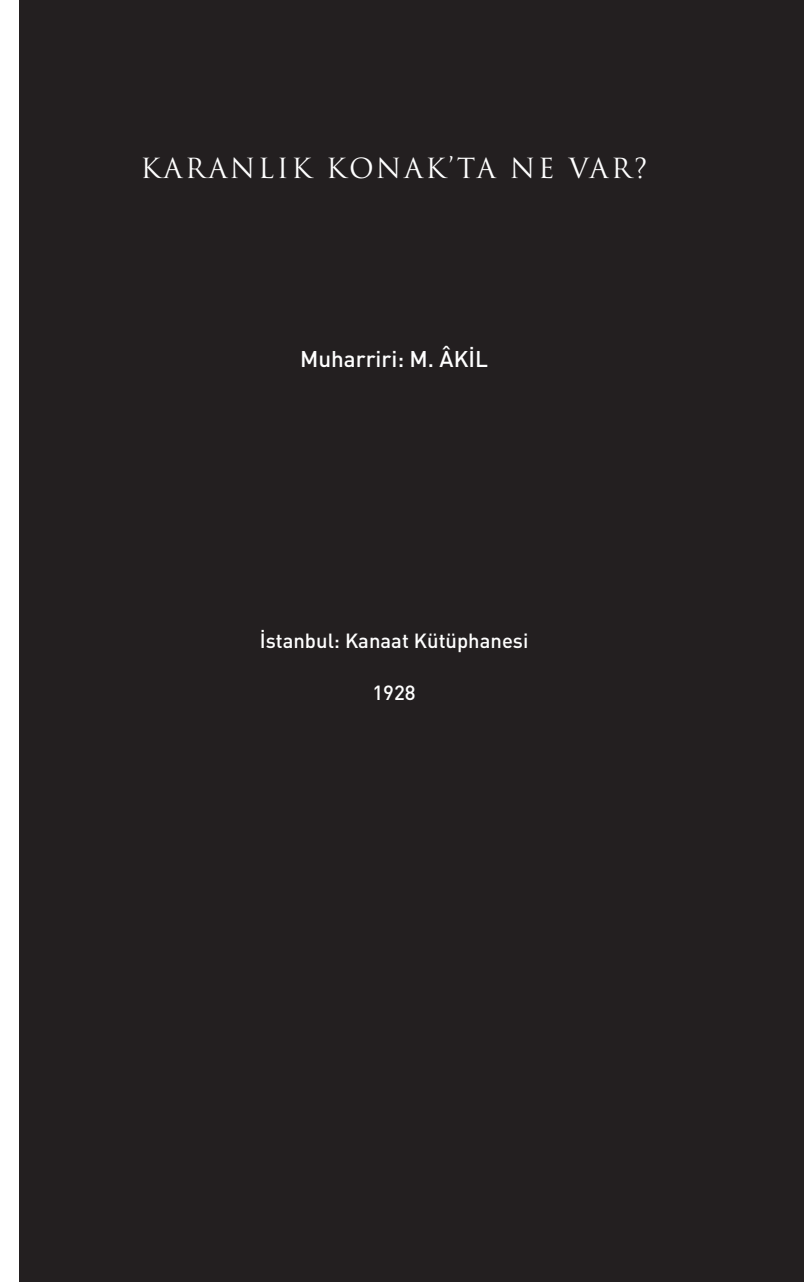
<style>
.page{position:relative;width:804px;height:1282px;background:#fff}
.page>*{position:absolute;margin:0;border:0;box-sizing:border-box;transform-origin:0 0}
.t1{font:27px "Trajan Pro";letter-spacing:.1em;color:#fff}
.t2{font:22.5px "DIN Medium";color:#fff}
.t3{font:20.25px "DIN Medium";color:#fff}
</style>
<div class="page">
<div style="left:19px;top:0;width:785px;height:1282px;background:#231f20"></div>
<h1 class="t1" style="left:141px;top:151px;width:508px">KARANLIK KONAK’TA NE VAR?</h1>
<p class="t2" style="left:300px;top:344px;width:189px">Muharriri: M. ÂKİL</p>
<p class="t3" style="left:260px;top:628px;width:270px">İstanbul: Kanaat Kütüphanesi</p>
<p class="t3" style="left:372px;top:680px;width:45px">1928</p>
</div>
